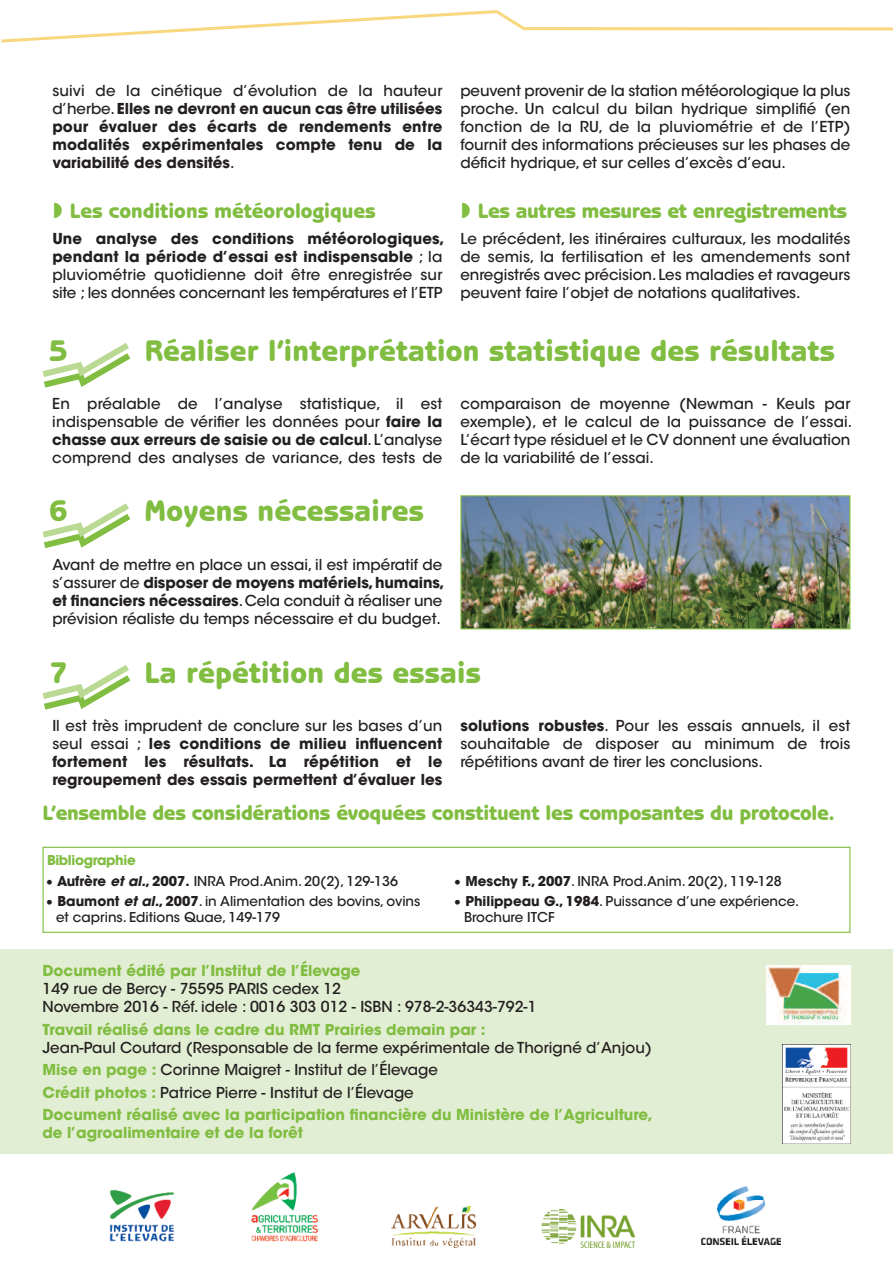
<style>
.page{position:relative;width:893px;height:1263px;background:#fff}
.page>*{position:absolute;margin:0;border:0;box-sizing:border-box;transform-origin:0 0}
.t1{font:800 30px "Benguiat Gothic Std";letter-spacing:.01em;color:#80bd41}
.t2{font:800 21px "Benguiat Gothic Std";letter-spacing:-.01em;color:#80bd41}
.t3{font:500 15px/18px "ITC Avant Garde Std";color:#231f20}
.t4{font:700 15px/18px "ITC Avant Garde Std";color:#231f20;text-align:justify}
.t5{font:700 15px "ITC Avant Garde Std";color:#80bd41}
.t6{font:500 13.5px/16.2px "ITC Avant Garde Std";color:#231f20}
.t7{font:700 13.5px "ITC Avant Garde Std";letter-spacing:-.025em;color:#80bd41}
.s1{font-weight:500}
.s2{font-weight:700}
.s3{font-weight:700;font-style:italic}
.s4{font-weight:700;color:#80bd41}
</style>
<div class="page">
<div style="left:43px;top:847px;width:807px;height:86px;border:1px solid #80bd41"></div>
<svg style="left:1px;top:10px;width:892px;height:33px"></svg>
<svg style="left:42px;top:343px;width:89px;height:45px"></svg>
<svg style="left:42px;top:503px;width:89px;height:46px"></svg>
<svg style="left:42px;top:665px;width:89px;height:45px"></svg>
<div style="left:0;top:949px;width:893px;height:205px;background:#e2eed3"></div>
<img style="left:783px;top:1044px;width:67px;height:100px">
<img style="left:109px;top:1190px;width:66px;height:52px">
<img style="left:251px;top:1172px;width:68px;height:70px">
<img style="left:541px;top:1209px;width:94px;height:38px">
<img style="left:392px;top:1207px;width:84px;height:40px">
<div style="left:701px;top:1183px;width:80px;height:64px;background:linear-gradient(to right,#fff,#fff)"></div>
<img style="left:701px;top:1186px;width:80px;height:58px">
<img style="left:766px;top:965px;width:84px;height:59px">
<img style="left:462px;top:497px;width:386px;height:130px">
<div style="left:460px;top:495px;width:390px;height:134px;border:1px solid #80bd41"></div>
<p class="t4" style="left:52px;top:83px;width:392px"><span class="s1">suivi de la cinétique d’évolution de la hauteur d’herbe.</span>Elles ne devront en aucun cas être utilisées pour évaluer des écarts de rendements entre modalités expérimentales compte tenu de la variabilité des densités<span class="s1">.</span></p>
<h2 class="t2" style="left:70px;top:203px;width:307px">Les conditions météorologiques</h2>
<p class="t3" style="left:52px;top:231px;width:394px"><span class="s2">Une analyse des conditions météorologiques, pendant la période d’essai est indispensable</span> ; la pluviométrie quotidienne doit être enregistrée sur site ; les données concernant les températures et l’ETP</p>
<p class="t3" style="left:460px;top:83px;width:392px;text-align:justify">peuvent provenir de la station météorologique la plus proche. Un calcul du bilan hydrique simplifié (en fonction de la RU, de la pluviométrie et de l’ETP) fournit des informations précieuses sur les phases de déficit hydrique, et sur celles d’excès d’eau.</p>
<h2 class="t2" style="left:478px;top:203px;width:371px">Les autres mesures et enregistrements</h2>
<p class="t3" style="left:460px;top:231px;width:392px;text-align:justify">Le précédent, les itinéraires culturaux, les modalités de semis, la fertilisation et les amendements sont enregistrés avec précision. Les maladies et ravageurs peuvent faire l’objet de notations qualitatives.</p>
<h1 class="t1" style="left:49px;top:339px;width:20px">5</h1>
<h1 class="t1" style="left:145px;top:339px;width:692px">Réaliser l’interprétation statistique des résultats</h1>
<p class="t3" style="left:52px;top:396px;width:392px;text-align:justify">En préalable de l’analyse statistique, il est indispensable de vérifier les données pour <span class="s2">faire la chasse aux erreurs de saisie ou de calcul</span>. L’analyse comprend des analyses de variance, des tests de</p>
<p class="t3" style="left:460px;top:396px;width:393px">comparaison de moyenne (Newman - Keuls par exemple), et le calcul de la puissance de l’essai.<br>L’écart type résiduel et le CV donnent une évaluation de la variabilité de l’essai.</p>
<h1 class="t1" style="left:49px;top:500px;width:20px">6</h1>
<h1 class="t1" style="left:145px;top:500px;width:281px">Moyens nécessaires</h1>
<p class="t3" style="left:52px;top:557px;width:394px">Avant de mettre en place un essai, il est impératif de s’assurer de <span class="s2">disposer de moyens matériels,humains, et financiers nécessaires</span>.Cela conduit à réaliser une prévision réaliste du temps nécessaire et du budget.</p>
<h1 class="t1" style="left:49px;top:661px;width:20px">7</h1>
<h1 class="t1" style="left:145px;top:661px;width:338px">La répétition des essais</h1>
<p class="t4" style="left:52px;top:718px;width:392px"><span class="s1">Il est très imprudent de conclure sur les bases d’un seul essai ;</span> les conditions de milieu influencent fortement les résultats. La répétition et le regroupement des essais permettent d’évaluer les</p>
<p class="t3" style="left:460px;top:718px;width:392px;text-align:justify"><span class="s2">solutions robustes</span>. Pour les essais annuels, il est souhaitable de disposer au minimum de trois répétitions avant de tirer les conclusions.</p>
<h2 class="t2" style="left:43px;top:805px;width:794px">L’ensemble des considérations évoquées constituent les composantes du protocole.</h2>
<p class="t7" style="left:47px;top:855px;width:90px">Bibliographie</p>
<p class="t6" style="left:47px;top:874px;width:353px">• <span class="s2">Aufrère</span> <span class="s3">et al.</span><span class="s2">, 2007.</span> INRA Prod.Anim. 20(2), 129-136</p>
<p class="t6" style="left:56px;top:894px;width:366px;text-indent:-9px">• <span class="s2">Baumont</span> <span class="s3">et al.</span><span class="s2">, 2007</span>. in Alimentation des bovins, ovins et caprins. Editions Quae, 149-179</p>
<p class="t6" style="left:455px;top:874px;width:328px">• <span class="s2">Meschy F., 2007</span>. INRA Prod.Anim. 20(2), 119-128</p>
<p class="t6" style="left:464px;top:894px;width:337px;text-indent:-9px">• <span class="s2">Philippeau G., 1984</span>. Puissance d’une expérience.<br>Brochure ITCF</p>
<p class="t5" style="left:43px;top:965px;width:320px">Document édité par l’Institut de l’élevage</p>
<p class="t3" style="left:43px;top:981px;width:495px">149 rue de Bercy - 75595 PARIS cedex 12<br>Novembre 2016 - Réf. idele : 0016 303 012 - ISBN : 978-2-36343-792-1</p>
<p class="t5" style="left:43px;top:1024px;width:445px">Travail réalisé dans le cadre du RMT Prairies demain par :</p>
<p class="t3" style="left:43px;top:1038px;width:612px;line-height:22.4px">Jean-Paul Coutard (Responsable de la ferme expérimentale de Thorigné d’Anjou)<br><span class="s4">Mise en page :</span> Corinne Maigret - Institut de l’élevage<br><span class="s4">Crédit photos :</span> Patrice Pierre - Institut de l’élevage<br><span class="s4">Document réalisé avec la participation financière du Ministère de l’Agriculture,</span></p>
<p class="t5" style="left:43px;top:1127px;width:262px">de l’agroalimentaire et de la forêt</p>
</div>
